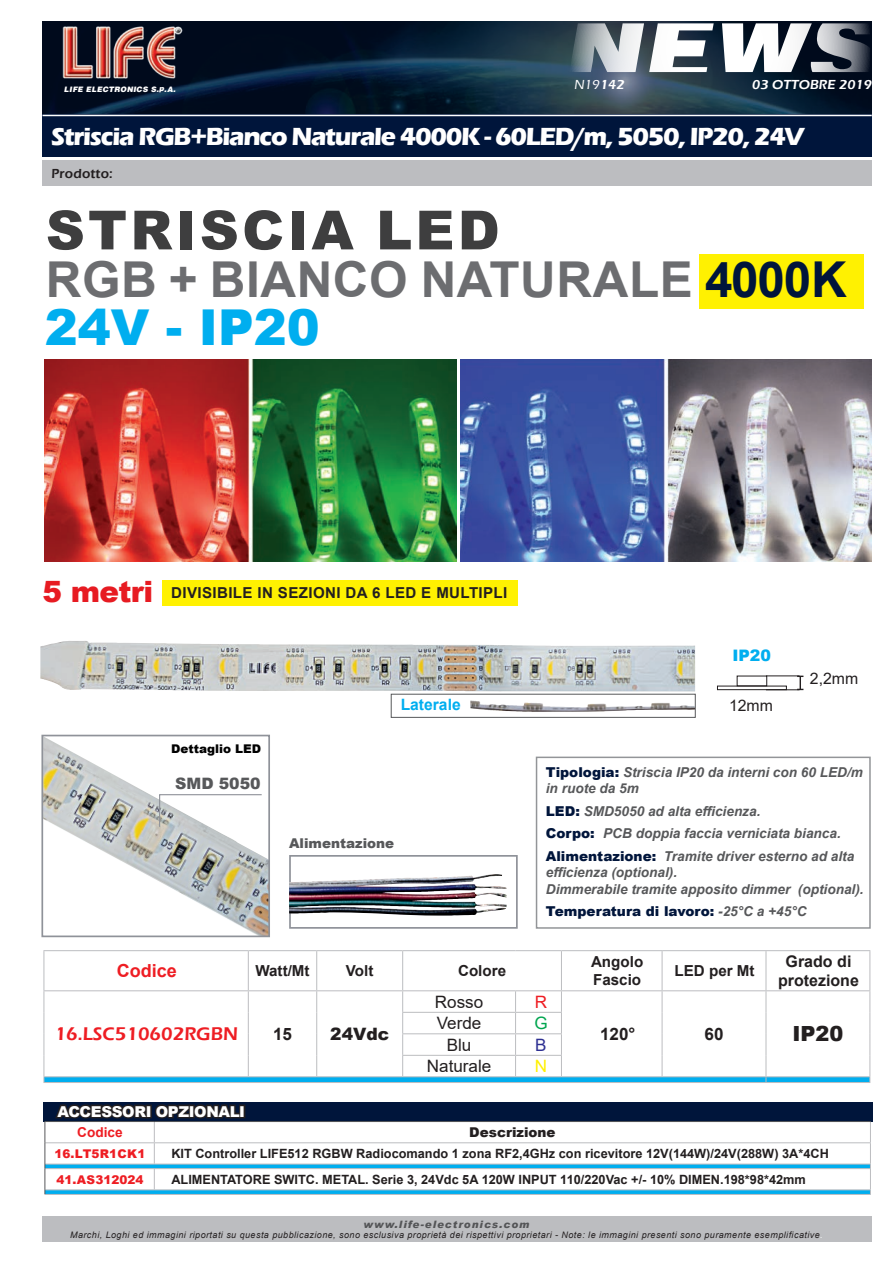
<style>
.page{position:relative;width:893px;height:1263px;background:#fff}
.page>*{position:absolute;margin:0;border:0;box-sizing:border-box;transform-origin:0 0}
.t1{font:900 54px "Arial";letter-spacing:.06em;color:#3e3e3f}
.t2{font:700 49.5px/48px "Arial";letter-spacing:.01em;color:#6c6d70}
.t3{font:900 29.4px "Arial";letter-spacing:-.02em;color:#e71b22}
.t4{font:700 25.5px "Eras ITC";letter-spacing:-.05em;color:#fff}
.t5{font:900 20.85px "Arial";color:#231f20}
.t6{font:600 18.9px "Eras ITC";color:#ee1d23}
.t7{font:700 18px "Arial";color:#ee1d23}
.t8{font:17.1px "Arial";color:#231f20}
.t9{font:700 17.1px "Arial";color:#231f20}
.t10{font:900 17.1px "Arial";color:#231f20}
.t11{font:17.1px "Arial";color:#ee1d23}
.t12{font:17.1px "Arial";color:#00a54f}
.t13{font:17.1px "Arial";color:#2e3092}
.t14{font:17.1px "Arial";color:#fff101}
.t15{font:700 16.05px/19.2px "Arial";color:#231f20;text-align:center}
.t16{font:15.75px "Arial";color:#231f20}
.t17{font:900 15.75px "Arial";color:#57585a}
.t18{font:900 15.75px "Arial";color:#00aeef}
.t19{font:700 15.6px "Arial";color:#00aeef}
.t20{font:700 15.15px/18.1px "Arial";color:#231f20}
.t21{font:700 15.15px "Arial";letter-spacing:.025em;color:#231f20}
.t22{font:900 15px "Arial";letter-spacing:-.025em;color:#fff}
.t23{font:italic 700 13.65px/16.4px "Arial";color:#57585a}
.t24{font:900 13.65px "Arial";color:#00153b}
.t25{font:700 13.65px "Arial";color:#ee1d23}
.t26{font:600 13.5px "Eras ITC";color:#fff}
.t27{font:900 13.5px "Arial";color:#57585a}
.t28{font:900 13.5px "Arial";color:#231f20}
.t29{font:600 13.5px "Eras ITC";letter-spacing:.01em;color:#231f20}
.t30{font:500 13.5px "Eras ITC";color:#fff}
.t31{font:700 12.75px "Arial";color:#231f20}
.t32{font:900 12px "Arial";letter-spacing:.01em;color:#ee1d23}
.t33{font:900 12px "Arial";color:#000}
.t34{font:italic 900 10.2px "Arial";letter-spacing:.1em;color:#545557}
.t35{font:italic 9px "Arial";letter-spacing:.05em;color:#231f20}
.t36{font:7.5px "Airbus Special";letter-spacing:.03em;color:#fff}
.s1{font-weight:600}
.s2{color:#00153b}
.s3{font-weight:900;color:#00aeef}
.s4{font-weight:900;font-style:normal;color:#00153b}
.s5{font-weight:700;font-style:italic;color:#57585a}
.s6{color:#fff}
</style>
<div class="page">
<div style="left:699px;top:254px;width:165px;height:54px;background:#fff101"></div>
<div style="left:162px;top:580px;width:356px;height:25px;background:#fff101"></div>
<img style="left:43px;top:21px;width:829px;height:93px">
<img style="left:60px;top:24px;width:122px;height:57px">
<svg style="left:569px;top:23px;width:301px;height:49px"></svg>
<div style="left:43px;top:115px;width:829px;height:42px;background:#00153b"></div>
<hr style="left:43px;top:115px;width:829px;height:1px;background:#fff">
<div style="left:43px;top:160px;width:829px;height:26px;background:#bcbdc0"></div>
<img style="left:44px;top:738px;width:223px;height:196px">
<div style="left:41px;top:735px;width:229px;height:202px;border:2px solid #8f9299"></div>
<svg style="left:158px;top:793px;width:105px;height:35px"></svg>
<img style="left:40px;top:641px;width:655px;height:50px">
<div style="left:289px;top:855px;width:229px;height:74px;border:2px solid #8f9299"></div>
<img style="left:289px;top:875px;width:218px;height:33px">
<div style="left:43px;top:1217px;width:829px;height:25px;background:#bcbdc0"></div>
<div style="left:717px;top:686px;width:70px;height:4px;border:1px solid #231f20"></div>
<div style="left:737px;top:676px;width:30px;height:10px;border:1px solid #231f20"></div>
<svg style="left:797px;top:676px;width:6px;height:14px"></svg>
<hr style="left:766px;top:676px;width:33px;height:1px;background:#231f20">
<hr style="left:766px;top:689px;width:33px;height:1px;background:#231f20">
<hr style="left:248px;top:951px;width:1px;height:39px;background:#bcbdc0">
<hr style="left:316px;top:951px;width:1px;height:39px;background:#bcbdc0">
<hr style="left:402px;top:951px;width:1px;height:39px;background:#bcbdc0">
<hr style="left:561px;top:951px;width:1px;height:39px;background:#bcbdc0">
<hr style="left:662px;top:951px;width:1px;height:39px;background:#bcbdc0">
<hr style="left:765px;top:951px;width:1px;height:39px;background:#bcbdc0">
<hr style="left:869px;top:951px;width:1px;height:39px;background:#bcbdc0">
<hr style="left:43px;top:990px;width:205px;height:1px;background:#bcbdc0">
<hr style="left:248px;top:990px;width:69px;height:1px;background:#bcbdc0">
<hr style="left:317px;top:990px;width:86px;height:1px;background:#bcbdc0">
<hr style="left:403px;top:990px;width:113px;height:1px;background:#bcbdc0">
<hr style="left:516px;top:990px;width:45px;height:1px;background:#bcbdc0">
<hr style="left:561px;top:990px;width:101px;height:1px;background:#bcbdc0">
<hr style="left:662px;top:990px;width:104px;height:1px;background:#bcbdc0">
<hr style="left:766px;top:990px;width:104px;height:1px;background:#bcbdc0">
<hr style="left:43px;top:1082px;width:205px;height:1px;background:#bcbdc0">
<hr style="left:248px;top:1082px;width:69px;height:1px;background:#bcbdc0">
<hr style="left:317px;top:1082px;width:86px;height:1px;background:#bcbdc0">
<hr style="left:403px;top:1082px;width:113px;height:1px;background:#bcbdc0">
<hr style="left:516px;top:1082px;width:45px;height:1px;background:#bcbdc0">
<hr style="left:561px;top:1082px;width:101px;height:1px;background:#bcbdc0">
<hr style="left:662px;top:1082px;width:104px;height:1px;background:#bcbdc0">
<hr style="left:766px;top:1082px;width:104px;height:1px;background:#bcbdc0">
<hr style="left:43px;top:950px;width:205px;height:1px;background:#bcbdc0">
<hr style="left:43px;top:951px;width:1px;height:39px;background:#bcbdc0">
<hr style="left:248px;top:950px;width:69px;height:1px;background:#bcbdc0">
<hr style="left:317px;top:950px;width:86px;height:1px;background:#bcbdc0">
<hr style="left:403px;top:950px;width:113px;height:1px;background:#bcbdc0">
<hr style="left:516px;top:950px;width:45px;height:1px;background:#bcbdc0">
<hr style="left:561px;top:950px;width:101px;height:1px;background:#bcbdc0">
<hr style="left:662px;top:950px;width:104px;height:1px;background:#bcbdc0">
<hr style="left:766px;top:950px;width:104px;height:1px;background:#bcbdc0">
<svg style="left:43px;top:991px;width:827px;height:91px"></svg>
<div style="left:536px;top:757px;width:335px;height:172px;border:2px solid #939598"></div>
<div style="left:391px;top:694px;width:304px;height:23px;border:1px solid #57585a"></div>
<img style="left:470px;top:700px;width:225px;height:12px">
<img style="left:45px;top:359px;width:411px;height:202px">
<img style="left:460px;top:359px;width:412px;height:202px">
<hr style="left:45px;top:1194px;width:109px;height:1px;background:#bcbdc0">
<hr style="left:154px;top:1194px;width:717px;height:1px;background:#bcbdc0">
<svg style="left:45px;top:1102px;width:826px;height:92px"></svg>
<div style="left:239px;top:1104px;width:6px;height:14px;border:3px solid #231f20"></div>
<p class="t30" style="left:574px;top:77px;width:53px">N19<span class="s1">142</span></p>
<p class="t26" style="left:752px;top:77px;width:123px">03 OTTOBRE 2019</p>
<h3 class="t4" style="left:51px;top:122px;width:755px">Striscia RGB+Bianco Naturale 4000K - 60LED/m, 5050, IP20, 24V</h3>
<p class="t29" style="left:51px;top:165px;width:63px">Prodotto:</p>
<p class="t36" style="left:64px;top:85px;width:113px">LIFE ELECTRONICS S.p.A.</p>
<h1 class="t1" style="left:46px;top:191px;width:455px">STRISCIA LED</h1>
<h2 class="t2" style="left:45px;top:257px;width:803px">RGB + BIANCO NATURALE <span class="s2">4000K<br></span><span class="s3">24V - IP20</span></h2>
<h3 class="t3" style="left:43px;top:570px;width:112px">5 metri</h3>
<p class="t21" style="left:171px;top:582px;width:338px">DIVISIBILE IN SEZIONI DA 6 LED E MULTIPLI</p>
<p class="t18" style="left:732px;top:643px;width:40px">IP20</p>
<p class="t19" style="left:401px;top:694px;width:61px">Laterale</p>
<p class="t16" style="left:729px;top:694px;width:45px">12mm</p>
<p class="t16" style="left:810px;top:668px;width:50px">2,2mm</p>
<p class="t33" style="left:171px;top:740px;width:92px">Dettaglio LED</p>
<p class="t17" style="left:175px;top:772px;width:87px">SMD 5050</p>
<p class="t27" style="left:289px;top:833px;width:107px">Alimentazione</p>
<p class="t23" style="left:546px;top:764px;width:319px"><span class="s4">Tipologia:</span> Striscia IP20 da interni con 60 LED/m in ruote da 5m</p>
<p class="t23" style="left:546px;top:800px;width:310px;line-height:22.5px"><span class="s4">LED:</span> SMD5050 ad alta efficienza.<br><span class="s4">Corpo:</span> PCB doppia faccia verniciata bianca.<br><span class="s4">Alimentazione:</span> Tramite driver esterno ad alta</p>
<p class="t23" style="left:546px;top:864px;width:319px">efficienza (optional).<br>Dimmerabile tramite apposito dimmer (optional).</p>
<p class="t24" style="left:546px;top:901px;width:262px">Temperatura di lavoro: <span class="s5">-25°C a +45°C</span></p>
<h3 class="t7" style="left:117px;top:958px;width:62px">Codice</h3>
<p class="t20" style="left:255px;top:962px;width:56px">Watt/Mt</p>
<p class="t20" style="left:346px;top:962px;width:29px">Volt</p>
<p class="t20" style="left:458px;top:962px;width:50px">Colore</p>
<p class="t20" style="left:591px;top:953px;width:54px">Angolo<br>Fascio</p>
<p class="t20" style="left:675px;top:962px;width:82px">LED per Mt</p>
<p class="t15" style="left:778px;top:952px;width:82px">Grado di protezione</p>
<h3 class="t6" style="left:55px;top:1023px;width:185px">16.LSC510602RGBN</h3>
<p class="t9" style="left:273px;top:1022px;width:20px">15</p>
<p class="t10" style="left:330px;top:1021px;width:60px">24Vdc</p>
<p class="t8" style="left:435px;top:990px;width:50px">Rosso</p>
<p class="t11" style="left:535px;top:990px;width:14px">R</p>
<p class="t8" style="left:437px;top:1011px;width:46px">Verde</p>
<p class="t12" style="left:534px;top:1011px;width:15px">G</p>
<p class="t8" style="left:447px;top:1033px;width:26px">Blu</p>
<p class="t13" style="left:535px;top:1033px;width:13px">B</p>
<p class="t8" style="left:427px;top:1054px;width:66px">Naturale</p>
<p class="t14" style="left:535px;top:1054px;width:14px">N</p>
<p class="t9" style="left:600px;top:1022px;width:37px">120°</p>
<p class="t9" style="left:704px;top:1022px;width:20px">60</p>
<h3 class="t5" style="left:792px;top:1019px;width:52px">IP20</h3>
<p class="t22" style="left:57px;top:1100px;width:189px">ACCESSORI OPZIONALI</p>
<p class="t25" style="left:77px;top:1123px;width:47px">Codice</p>
<p class="t28" style="left:469px;top:1122px;width:88px">Descrizione</p>
<p class="t32" style="left:55px;top:1145px;width:92px">16.LT5R1CK1</p>
<p class="t31" style="left:171px;top:1144px;width:659px">KIT Controller LIFE512 RGBW Radiocomando 1 zona RF2,4GHz con ricevitore 12V(144W)/24V(288W) 3A*4CH</p>
<p class="t32" style="left:57px;top:1170px;width:88px">41.AS312024</p>
<p class="t31" style="left:171px;top:1170px;width:636px">ALIMENTATORE SWITC. METAL. Serie 3, 24Vdc 5A 120W INPUT 110/220Vac +/- 10% DIMEN.198*98*42mm</p>
<p class="t34" style="left:364px;top:1218px;width:167px">www.life-electronics.com</p>
<p class="t35" style="left:70px;top:1229px;width:754px">Marchi, Loghi ed immagini riportati su questa pubblicazione, sono esclusiva proprietà dei rispettivi proprietari - Note: le immagini presenti sono puramente esemplificative<span class="s6">.</span></p>
</div>
